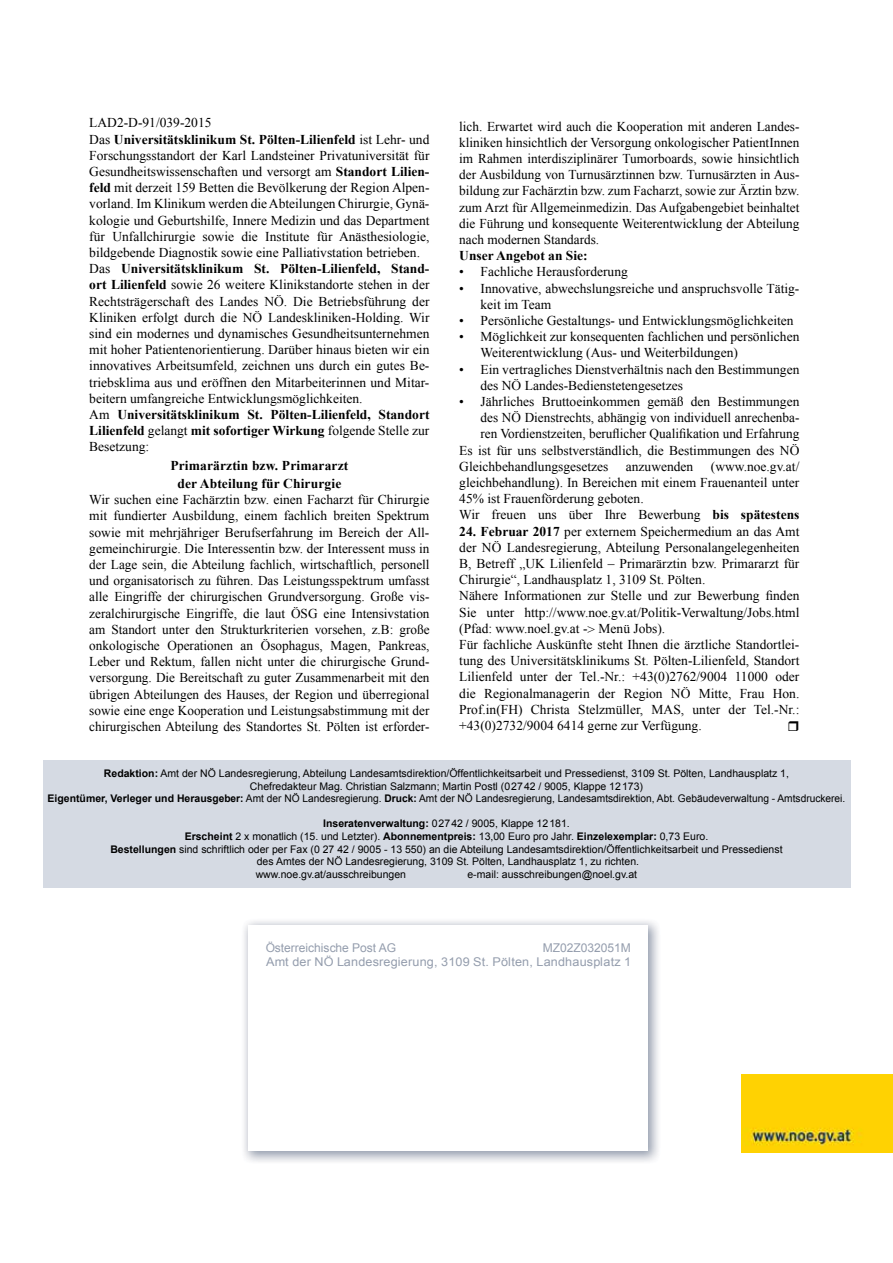
<style>
.page{position:relative;width:893px;height:1263px;background:#fff}
.page>*{position:absolute;margin:0;border:0;box-sizing:border-box;transform-origin:0 0}
.t1{font:13.5px/16.2px "Times New Roman";color:#000}
.t2{font:700 13.5px/18.3px "Times New Roman";letter-spacing:.01em;color:#000;text-align:center}
.t3{font:12px/14.5px "Arial";letter-spacing:.015em;color:#949dad;text-align:right}
.t4{font:12px "Arial";letter-spacing:-.005em;color:#949dad}
.t5{font:10.5px/12.6px "Arial";color:#000;text-align:center}
.s1{font-weight:700}
</style>
<div class="page">
<div style="left:43px;top:760px;width:807px;height:127px;background:#d5dae3"></div>
<img style="left:244px;top:921px;width:414px;height:241px">
<div style="left:249px;top:925px;width:399px;height:226px;background:#fff"></div>
<img style="left:741px;top:1076px;width:152px;height:76px">
<p class="t1" style="left:89px;top:115px;width:342px">LAD2-D-91/039-2015<br>Das <span class="s1">Universitätsklinikum St. Pölten-Lilienfeld</span> ist Lehr- und Forschungsstandort der Karl Landsteiner Privatuniversität für Gesundheitswissenschaften und versorgt am <span class="s1">Standort Lilien&shy;feld</span> mit derzeit 159 Betten die Bevölkerung der Region Alpen&shy;vorland. Im Klinikum werden die Abteilungen Chirurgie, Gynä&shy;kologie und Geburtshilfe, Innere Medizin und das Department für Unfallchirurgie sowie die Institute für Anästhesiologie, bildgebende Diagnostik sowie eine Palliativstation betrieben.<br>Das <span class="s1">Universitätsklinikum St. Pölten-Lilienfeld, Stand&shy;ort Lilienfeld</span> sowie 26 weitere Klinikstandorte stehen in der Rechtsträgerschaft des Landes NÖ. Die Betriebsführung der Kliniken erfolgt durch die NÖ Landeskliniken-Holding. Wir sind ein modernes und dynamisches Gesundheitsunternehmen mit hoher Patientenorientierung. Darüber hinaus bieten wir ein innovatives Arbeitsumfeld, zeichnen uns durch ein gutes Be&shy;triebsklima aus und eröffnen den Mitarbeiterinnen und Mitar&shy;beitern umfangreiche Entwicklungsmöglichkeiten.<br>Am <span class="s1">Universitätsklinikum St. Pölten-Lilienfeld, Standort Lilienfeld</span> gelangt <span class="s1">mit sofortiger Wirkung</span> folgende Stelle zur Besetzung:</p>
<p class="t2" style="left:170px;top:456px;width:179px">Primarärztin bzw. Primararzt der Abteilung für Chirurgie</p>
<p class="t1" style="left:89px;top:491px;width:342px;text-align:justify">Wir suchen eine Fachärztin bzw. einen Facharzt für Chirurgie mit fundierter Ausbildung, einem fachlich breiten Spektrum sowie mit mehrjähriger Berufserfahrung im Bereich der All&shy;gemeinchirurgie. Die Interessentin bzw. der Interessent muss in der Lage sein, die Abteilung fachlich, wirtschaftlich, personell und organisatorisch zu führen. Das Leistungsspektrum umfasst alle Eingriffe der chirurgischen Grundversorgung. Große vis&shy;zeralchirurgische Eingriffe, die laut ÖSG eine Intensivstation am Standort unter den Strukturkriterien vorsehen, z.B: große onkologische Operationen an Ösophagus, Magen, Pankreas, Leber und Rektum, fallen nicht unter die chirurgische Grund&shy;versorgung. Die Bereitschaft zu guter Zusammenarbeit mit den übrigen Abteilungen des Hauses, der Region und überregional sowie eine enge Kooperation und Leistungsabstimmung mit der chirurgischen Abteilung des Standortes St. Pölten ist erforder-</p>
<p class="t1" style="left:459px;top:118px;width:342px;text-align:justify">lich. Erwartet wird auch die Kooperation mit anderen Landes&shy;kliniken hinsichtlich der Versorgung onkologischer PatientInnen im Rahmen interdisziplinärer Tumorboards, sowie hinsichtlich der Ausbildung von Turnusärztinnen bzw. Turnusärzten in Aus&shy;bildung zur Fachärztin bzw. zum Facharzt, sowie zur Ärztin bzw. zum Arzt für Allgemeinmedizin. Das Aufgabengebiet beinhaltet die Führung und konsequente Weiterentwicklung der Abteilung nach modernen Standards.</p>
<p class="t2" style="left:459px;top:246px;width:130px">Unser Angebot an Sie:</p>
<p class="t1" style="left:459px;top:264px;width:170px">• Fachliche Herausforderung</p>
<p class="t1" style="left:480px;top:280px;width:320px;text-indent:-21px">• Innovative, abwechslungsreiche und anspruchsvolle Tätig&shy;keit im Team</p>
<p class="t1" style="left:459px;top:312px;width:336px">• Persönliche Gestaltungs- und Entwicklungsmöglichkeiten</p>
<p class="t1" style="left:480px;top:328px;width:320px;text-indent:-21px">• Möglichkeit zur konsequenten fachlichen und persönlichen<br>Weiterentwicklung (Aus- und Weiterbildungen)</p>
<p class="t1" style="left:480px;top:361px;width:320px;text-indent:-21px">• Ein vertragliches Dienstverhältnis nach den Bestimmungen des NÖ Landes-Bedienstetengesetzes</p>
<p class="t1" style="left:459px;top:393px;width:342px">• Jährliches Bruttoeinkommen gemäß den Bestimmungen</p>
<p class="t1" style="left:480px;top:409px;width:320px">des NÖ Dienstrechts, abhängig von individuell anrechenba-</p>
<p class="t1" style="left:480px;top:426px;width:320px">ren Vordienstzeiten, beruflicher Qualifikation und Erfahrung</p>
<p class="t1" style="left:459px;top:442px;width:342px">Es ist für uns selbstverständlich, die Bestimmungen des NÖ</p>
<p class="t1" style="left:459px;top:458px;width:151px">Gleichbehandlungsgesetzes</p>
<p class="t1" style="left:626px;top:458px;width:69px">anzuwenden</p>
<p class="t1" style="left:459px;top:458px;width:342px;text-indent:252px">(www.noe.gv.at/ gleichbehandlung). In Bereichen mit einem Frauenanteil unter 45% ist Frauenförderung geboten.<br>Wir freuen uns über Ihre Bewerbung <span class="s1">bis spätestens</span></p>
<p class="t1" style="left:459px;top:523px;width:342px"><span class="s1">24. Februar 2017</span> per externem Speichermedium an das Amt der NÖ Landesregierung, Abteilung Personalangelegenheiten B, Betreff „UK Lilienfeld – Primarärztin bzw. Primararzt für Chirurgie“, Landhausplatz 1, 3109 St. Pölten.<br>Nähere Informationen zur Stelle und zur Bewerbung finden Sie unter http://www.noe.gv.at/Politik-Verwaltung/Jobs.html (Pfad: www.noel.gv.at -&gt; Menü Jobs).<br>Für fachliche Auskünfte steht Ihnen die ärztliche Standortlei&shy;tung des Universitätsklinikums St. Pölten-Lilienfeld, Standort Lilienfeld unter der Tel.-Nr.: +43(0)2762/9004 11000 oder die Regionalmanagerin der Region NÖ Mitte, Frau Hon.<br>Prof.in(FH) Christa Stelzmüller, MAS, unter der Tel.-Nr.: +43(0)2732/9004 6414 gerne zur Verfügung.</p>
<p class="t5" style="left:48px;top:767px;width:799px"><span class="s1">Redaktion:</span> Amt der NÖ Landesregierung, Abteilung Landesamtsdirektion/Öffentlichkeitsarbeit und Pressedienst, 3109 St. Pölten, Landhausplatz 1,<br>Chefredakteur Mag. Christian Salzmann; Martin Postl (02742 / 9005, Klappe 12173)<br><span class="s1">Eigentümer, Verleger und Herausgeber:</span> Amt der NÖ Landesregierung. <span class="s1">Druck:</span> Amt der NÖ Landesregierung, Landesamtsdirektion, Abt. Gebäudeverwaltung - Amtsdruckerei.</p>
<p class="t5" style="left:323px;top:817px;width:248px"><span class="s1">Inseratenverwaltung:</span> 02742 / 9005, Klappe 12181.</p>
<p class="t5" style="left:185px;top:830px;width:525px"><span class="s1">Erscheint</span> 2 x monatlich (15. und Letzter). <span class="s1">Abonnementpreis:</span> 13,00 Euro pro Jahr. <span class="s1">Einzelexemplar:</span> 0,73 Euro.</p>
<p class="t5" style="left:110px;top:843px;width:674px"><span class="s1">Bestellungen</span> sind schriftlich oder per Fax (0 27 42 / 9005 - 13 550) an die Abteilung Landesamtsdirektion/Öffentlichkeitsarbeit und Pressedienst</p>
<p class="t5" style="left:257px;top:855px;width:384px">des Amtes der NÖ Landesregierung, 3109 St. Pölten, Landhausplatz 1, zu richten.</p>
<p class="t5" style="left:256px;top:868px;width:152px">www.noe.gv.at/ausschreibungen</p>
<p class="t5" style="left:467px;top:868px;width:171px">e-mail: ausschreibungen@noel.gv.at</p>
<p class="t5" style="left:52px;top:767px;width:799px"><span class="s1">Redaktion:</span> Amt der NÖ Landesregierung, Abteilung Landesamtsdirektion/Öffentlichkeitsarbeit und Pressedienst, 3109 St. Pölten, Landhausplatz 1,<br>Chefredakteur Mag. Christian Salzmann; Martin Postl (02742 / 9005, Klappe 12173)<br><span class="s1">Eigentümer, Verleger und Herausgeber:</span> Amt der NÖ Landesregierung. <span class="s1">Druck:</span> Amt der NÖ Landesregierung, Landesamtsdirektion, Abt. Gebäudeverwaltung - Amtsdruckerei.</p>
<p class="t5" style="left:327px;top:817px;width:248px"><span class="s1">Inseratenverwaltung:</span> 02742 / 9005, Klappe 12181.</p>
<p class="t5" style="left:189px;top:830px;width:525px"><span class="s1">Erscheint</span> 2 x monatlich (15. und Letzter). <span class="s1">Abonnementpreis:</span> 13,00 Euro pro Jahr. <span class="s1">Einzelexemplar:</span> 0,73 Euro.</p>
<p class="t5" style="left:115px;top:843px;width:673px"><span class="s1">Bestellungen</span> sind schriftlich oder per Fax (0 27 42 / 9005 - 13 550) an die Abteilung Landesamtsdirektion/Öffentlichkeitsarbeit und Pressedienst</p>
<p class="t5" style="left:261px;top:855px;width:383px">des Amtes der NÖ Landesregierung, 3109 St. Pölten, Landhausplatz 1, zu richten.</p>
<p class="t5" style="left:260px;top:868px;width:152px">www.noe.gv.at/ausschreibungen</p>
<p class="t5" style="left:471px;top:868px;width:171px">e-mail: ausschreibungen@noel.gv.at</p>
<p class="t4" style="left:266px;top:939px;width:132px">Österreichische Post AG</p>
<p class="t3" style="left:266px;top:940px;width:367px">MZ02Z032051M<br>Amt der NÖ Landesregierung, 3109 St. Pölten, Landhausplatz 1</p>
</div>
